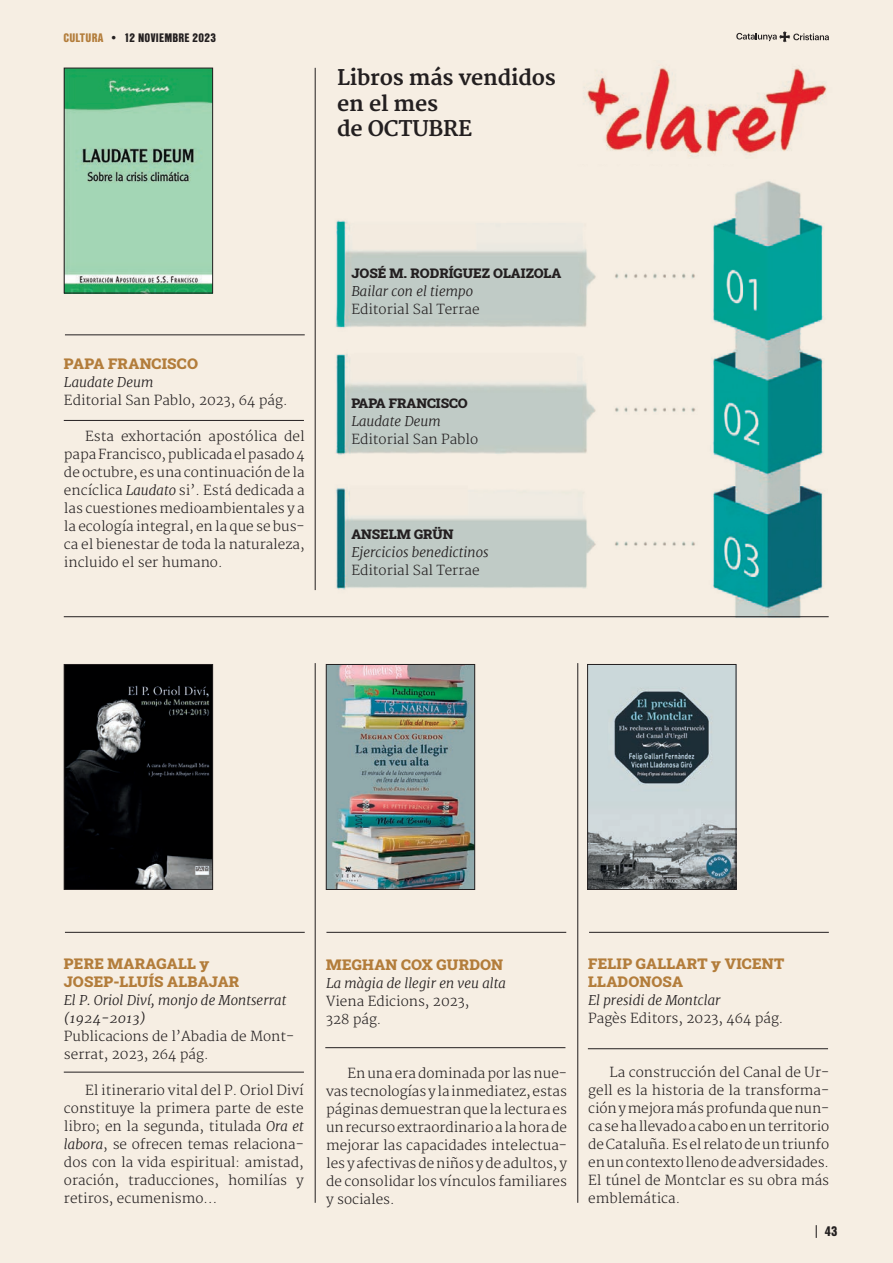
<style>
.page{position:relative;width:893px;height:1263px;background:#f6eee3}
.page>*{position:absolute;margin:0;border:0;box-sizing:border-box;transform-origin:0 0}
.t1{font:700 21px/25.5px "Merriweather";letter-spacing:-.01em;color:#231f20}
.t2{font:15px/18px "Roboto Slab";letter-spacing:.02em;color:#b37d3b}
.TEXTO_PPAL_ESP{font:300 13.5px/18px "Merriweather";color:#231f20;text-align:justify}
.TEXTO_PPAL_ESP-2{font:italic 300 13.5px/18px "Merriweather";color:#231f20}
.TEXTO_PPAL_CAT{font:13.5px "Roboto Slab";color:#231f20}
.t3{font:900 13.5px "Nimbus San Con LOT";color:#231f20}
.t4{font:900 12px "Nimbus San Con LOT";letter-spacing:.02em;color:#231f20}
.s1{color:#b37d3b}
.s2{font-style:italic}
</style>
<div class="page">
<svg style="left:816px;top:1225px;width:1px;height:13px"></svg>
<hr style="left:64px;top:616px;width:765px;height:1px;background:#231f20">
<img style="left:66px;top:666px;width:145px;height:222px">
<div style="left:64px;top:664px;width:149px;height:226px;border:1px solid #231f20"></div>
<img style="left:328px;top:666px;width:145px;height:222px">
<div style="left:326px;top:664px;width:149px;height:226px;border:1px solid #231f20"></div>
<hr style="left:65px;top:932px;width:240px;height:1px;background:#231f20">
<hr style="left:326px;top:932px;width:240px;height:1px;background:#231f20">
<hr style="left:589px;top:932px;width:240px;height:1px;background:#231f20">
<img style="left:589px;top:666px;width:145px;height:222px">
<div style="left:587px;top:664px;width:149px;height:226px;border:1px solid #231f20"></div>
<hr style="left:315px;top:663px;width:1px;height:540px;background:#231f20">
<hr style="left:577px;top:663px;width:1px;height:540px;background:#231f20">
<img style="left:66px;top:70px;width:145px;height:221px">
<div style="left:64px;top:68px;width:149px;height:225px;border:1px solid #231f20"></div>
<hr style="left:65px;top:335px;width:240px;height:1px;background:#231f20">
<hr style="left:315px;top:68px;width:1px;height:522px;background:#231f20">
<hr style="left:64px;top:420px;width:240px;height:1px;background:#231f20">
<img style="left:584px;top:67px;width:243px;height:90px">
<img style="left:327px;top:181px;width:502px;height:437px">
<hr style="left:64px;top:1072px;width:240px;height:1px;background:#231f20">
<hr style="left:325px;top:1047px;width:240px;height:1px;background:#231f20">
<hr style="left:588px;top:1048px;width:240px;height:1px;background:#231f20">
<svg style="left:736px;top:31px;width:93px;height:11px"></svg>
<p class="t4" style="left:63px;top:28px;width:154px"><span class="s1">CULTURA</span> • 12 NOVIEMBRE 2023</p>
<p class="t1" style="left:337px;top:66px;width:220px">Libros más vendidos en el mes</p>
<p class="t1" style="left:337px;top:117px;width:137px">de OCTUBRE</p>
<p class="t2" style="left:64px;top:354px;width:136px">PAPA FRANCISCO</p>
<p class="TEXTO_PPAL_ESP-2" style="left:64px;top:373px;width:91px">Laudate Deum</p>
<p class="TEXTO_PPAL_ESP" style="left:64px;top:392px;width:225px">Editorial San Pablo, 2023, 64 pág.</p>
<p class="TEXTO_PPAL_ESP" style="left:64px;top:428px;width:242px;text-indent:21px">Esta exhortación apostólica del papa Francisco, publicada el pasado 4 de octubre, es una continuación de la encíclica <span class="s2">Laudato</span> si’. Está dedicada a las cuestiones medioambientales y a la ecología integral, en la que se bus&shy;ca el bienestar de toda la naturaleza, incluido el ser humano.</p>
<p class="TEXTO_PPAL_CAT" style="left:351px;top:264px;width:211px">JOSÉ M. RODRÍGUEZ OLAIZOLA</p>
<p class="TEXTO_PPAL_ESP-2" style="left:351px;top:282px;width:123px">Bailar con el tiempo</p>
<p class="TEXTO_PPAL_ESP" style="left:351px;top:301px;width:130px">Editorial Sal Terrae</p>
<p class="TEXTO_PPAL_CAT" style="left:351px;top:394px;width:118px">PAPA FRANCISCO</p>
<p class="TEXTO_PPAL_ESP-2" style="left:351px;top:412px;width:91px">Laudate Deum</p>
<p class="TEXTO_PPAL_ESP" style="left:351px;top:430px;width:128px">Editorial San Pablo</p>
<p class="TEXTO_PPAL_CAT" style="left:351px;top:525px;width:104px">ANSELM GRÜN</p>
<p class="TEXTO_PPAL_ESP-2" style="left:351px;top:543px;width:139px">Ejercicios benedictinos</p>
<p class="TEXTO_PPAL_ESP" style="left:351px;top:562px;width:130px">Editorial Sal Terrae</p>
<p class="t2" style="left:64px;top:954px;width:147px">PERE MARAGALL y</p>
<p class="t2" style="left:64px;top:972px;width:177px">JOSEP-LLUÍS ALBAJAR</p>
<p class="TEXTO_PPAL_ESP-2" style="left:64px;top:991px;width:224px">El P. Oriol Diví, monjo de Montserrat (1924-2013)</p>
<p class="TEXTO_PPAL_ESP" style="left:64px;top:1027px;width:232px">Publicacions de l’Abadia de Mont&shy;serrat, 2023, 264 pág.</p>
<p class="TEXTO_PPAL_ESP" style="left:64px;top:1081px;width:241px;text-indent:21px">El itinerario vital del P. Oriol Diví constituye la primera parte de este libro; en la segunda, titulada <span class="s2">Ora et labora</span>, se ofrecen temas relaciona&shy;dos con la vida espiritual: amistad, oración, traducciones, homilías y retiros, ecumenismo...</p>
<p class="t2" style="left:326px;top:955px;width:179px">MEGHAN COX GURDON</p>
<p class="TEXTO_PPAL_ESP-2" style="left:326px;top:974px;width:181px">La màgia de llegir en veu alta</p>
<p class="TEXTO_PPAL_ESP" style="left:326px;top:993px;width:145px">Viena Edicions, 2023,</p>
<p class="TEXTO_PPAL_ESP" style="left:326px;top:1011px;width:57px">328 pág.</p>
<p class="TEXTO_PPAL_ESP" style="left:326px;top:1065px;width:242px;text-indent:21px">En una era dominada por las nue&shy;vas tecnologías y la inmediatez, estas páginas demuestran que la lectura es un recurso extraordinario a la hora de mejorar las capacidades intelectua&shy;les y afectivas de niños y de adultos, y de consolidar los vínculos familiares y sociales.</p>
<p class="t2" style="left:588px;top:954px;width:197px">FELIP GALLART y VICENT<br>LLADONOSA</p>
<p class="TEXTO_PPAL_ESP-2" style="left:588px;top:991px;width:134px">El presidi de Montclar</p>
<p class="TEXTO_PPAL_ESP" style="left:588px;top:1009px;width:197px">Pagès Editors, 2023, 464 pág.</p>
<p class="TEXTO_PPAL_ESP" style="left:588px;top:1063px;width:243px;text-indent:21px">La construcción del Canal de Ur&shy;gell es la historia de la transforma&shy;ción y mejora más profunda que nun&shy;ca se ha llevado a cabo en un territorio de Cataluña. Es el relato de un triunfo en un contexto lleno de adversidades.<br>El túnel de Montclar es su obra más emblemática.</p>
<p class="t3" style="left:825px;top:1221px;width:14px">43</p>
</div>
